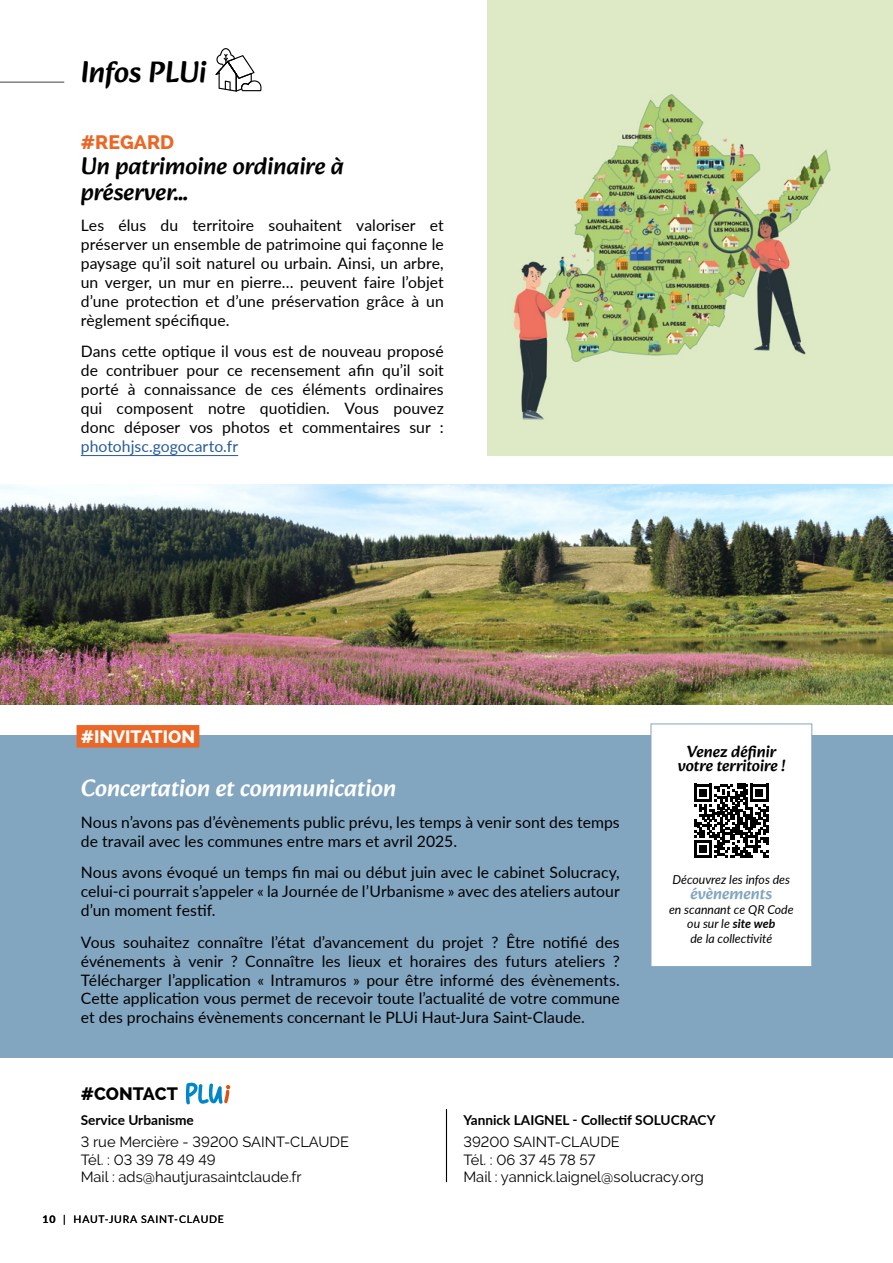
<style>
.page{position:relative;width:893px;height:1263px;background:#fff}
.page>*{position:absolute;margin:0;border:0;box-sizing:border-box;transform-origin:0 0}
.t1{font:500 30px "Alkatra";color:#000}
.t2{font:500 24px/25.5px "Alkatra";color:#000}
.t3{font:500 24px "Alkatra";color:#fff}
.t4{font:800 19.5px "Raleway";color:#ec6725}
.t5{font:800 18px "Raleway";color:#fff}
.t6{font:800 18px "Raleway";color:#000}
.t7{font:500 16.35px/14.7px "Alkatra";color:#000;text-align:center}
.t8{font:500 16.35px "Alkatra";color:#82a5c0}
.t9{font:15.75px/18.9px "Lato";letter-spacing:.005em;color:#000;text-align:justify}
.t10{font:15.75px "Lato";letter-spacing:.005em;color:#275b9b}
.t11{font:14.7px/17.7px "Raleway";color:#000}
.t12{font:700 13.65px "Lato";color:#000}
.t13{font:italic 12.3px/14.7px "Lato";color:#000;text-align:center}
.t14{font:10.5px "Lato";letter-spacing:.075em;color:#000}
.s1{font-weight:700}
</style>
<div class="page">
<svg style="left:0;top:82px;width:64px;height:1px"></svg>
<svg style="left:216px;top:48px;width:46px;height:44px"></svg>
<svg style="left:186px;top:1083px;width:44px;height:21px"></svg>
<hr style="left:446px;top:1109px;width:1px;height:73px;background:#000">
<div style="left:0;top:735px;width:893px;height:322px;background:#82a5c0"></div>
<hr style="left:81px;top:455px;width:157px;height:1px;background:#275b9b">
<img style="left:488px;top:0;width:405px;height:456px">
<div style="left:651px;top:723px;width:161px;height:244px;background:#fff;border:1px solid #82a5c0"></div>
<svg style="left:694px;top:784px;width:74px;height:74px"></svg>
<div style="left:77px;top:725px;width:122px;height:22px;background:#ec6725"></div>
<img style="left:0;top:485px;width:893px;height:219px">
<h1 class="t1" style="left:81px;top:54px;width:127px">Infos PLUi</h1>
<p class="t4" style="left:81px;top:131px;width:95px">#REGARD</p>
<h2 class="t2" style="left:81px;top:153px;width:265px">Un patrimoine ordinaire à préserver…</h2>
<p class="t9" style="left:81px;top:215px;width:365px">Les élus du territoire souhaitent valoriser et préserver un ensemble de patrimoine qui façonne le paysage qu’il soit naturel ou urbain. Ainsi, un arbre, un verger, un mur en pierre… peuvent faire l’objet d’une protection et d’une préservation grâce à un règlement spécifique.</p>
<p class="t9" style="left:81px;top:342px;width:365px">Dans cette optique il vous est de nouveau proposé de contribuer pour ce recensement afin qu’il soit porté à connaissance de ces éléments ordinaires qui composent notre quotidien. Vous pouvez donc déposer vos photos et commentaires sur :</p>
<p class="t10" style="left:81px;top:435px;width:159px">photohjsc.gogocarto.fr</p>
<p class="t5" style="left:81px;top:727px;width:116px">#INVITATION</p>
<h2 class="t3" style="left:81px;top:774px;width:317px">Concertation et communication</h2>
<p class="t9" style="left:81px;top:812px;width:540px">Nous n’avons pas d’évènements public prévu, les temps à venir sont des temps de travail avec les communes entre mars et avril 2025.</p>
<p class="t9" style="left:81px;top:862px;width:540px">Nous avons évoqué un temps fin mai ou début juin avec le cabinet Solucracy, celui-ci pourrait s’appeler « la Journée de l’Urbanisme » avec des ateliers autour d’un moment festif.</p>
<p class="t9" style="left:81px;top:932px;width:540px">Vous souhaitez connaître l’état d’avancement du projet ? Être notifié des événements à venir ? Connaître les lieux et horaires des futurs ateliers ?<br>Télécharger l’application « Intramuros » pour être informé des évènements.<br>Cette application vous permet de recevoir toute l’actualité de votre commune et des prochains évènements concernant le PLUi Haut-Jura Saint-Claude.</p>
<p class="t7" style="left:678px;top:744px;width:109px">Venez définir votre territoire !</p>
<p class="t13" style="left:673px;top:872px;width:119px">Découvrez les infos des</p>
<p class="t8" style="left:691px;top:884px;width:83px">évènements</p>
<p class="t13" style="left:669px;top:901px;width:126px">en scannant ce QR Code ou sur le <span class="s1">site web<br></span>de la collectivité</p>
<p class="t6" style="left:81px;top:1083px;width:99px">#CONTACT</p>
<p class="t12" style="left:81px;top:1110px;width:115px">Service Urbanisme</p>
<p class="t11" style="left:81px;top:1133px;width:270px">3 rue Mercière - 39200 SAINT-CLAUDE<br>Tél. : 03 39 78 49 49<br>Mail : ads@hautjurasaintclaude.fr</p>
<p class="t14" style="left:43px;top:1211px;width:183px"><span class="s1">10</span> | HAUT-JURA SAINT-CLAUDE</p>
<p class="t12" style="left:463px;top:1110px;width:253px">Yannick LAIGNEL - Collectif SOLUCRACY</p>
<p class="t11" style="left:463px;top:1133px;width:242px">39200 SAINT-CLAUDE<br>Tél. : 06 37 45 78 57<br>Mail : yannick.laignel@solucracy.org</p>
</div>
